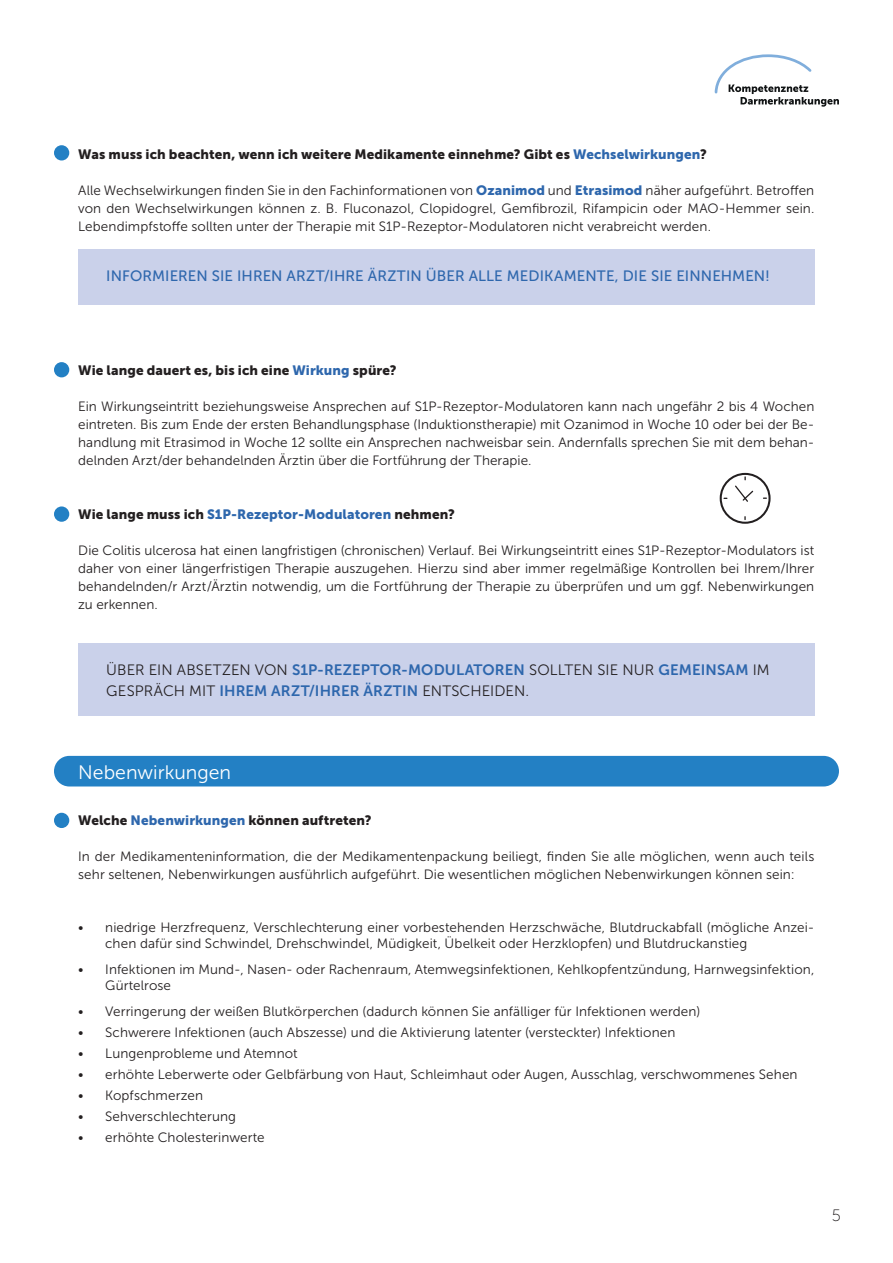
<style>
.page{position:relative;width:893px;height:1263px;background:#fff}
.page>*{position:absolute;margin:0;border:0;box-sizing:border-box;transform-origin:0 0}
.t1{font:19.5px "Museo Sans 300";color:#fff}
.t2{font:16.5px "Museo Sans 100";color:#231f20}
.t3{font:15px/21px "Museo Sans 300";letter-spacing:.01em;color:#231f20}
.t4{font:15px "Museo Sans 500";letter-spacing:.005em;color:#2e67ad}
.t5{font:13.5px/18px "Museo Sans 300";letter-spacing:.005em;color:#231f20;text-align:justify}
.t6{font:13.5px "Museo Sans 900";letter-spacing:.005em;color:#231f20}
.t7{font:13.5px "Museo Sans 900";letter-spacing:.005em;color:#2e67ad}
.s1{color:#2e67ad}
.s2{font-family:"Museo Sans 900";color:#2e67ad}
.s3{color:#231f20}
.s4{font-family:"Museo Sans 700";color:#2e67ad}
</style>
<div class="page">
<svg style="left:714px;top:54px;width:125px;height:53px"></svg>
<div style="left:54px;top:145px;width:15px;height:15px;background:#2380c4;border-radius:50%"></div>
<div style="left:78px;top:250px;width:736px;height:55px;background:#cad1ea"></div>
<div style="left:54px;top:362px;width:15px;height:15px;background:#2380c4;border-radius:50%"></div>
<div style="left:54px;top:506px;width:15px;height:16px;background:#2380c4;border-radius:50%"></div>
<div style="left:78px;top:643px;width:736px;height:73px;background:#cad1ea"></div>
<div style="left:54px;top:756px;width:785px;height:30px;background:#2380c4;border-radius:15px"></div>
<div style="left:54px;top:813px;width:15px;height:15px;background:#2380c4;border-radius:50%"></div>
<div style="left:720px;top:473px;width:51px;height:51px;border:2px solid #231f20;border-radius:50%"></div>
<svg style="left:734px;top:477px;width:20px;height:25px"></svg>
<p class="t6" style="left:78px;top:146px;width:630px">Was muss ich beachten, wenn ich weitere Medikamente einnehme? Gibt es <span class="s1">Wechselwirkungen</span>?</p>
<p class="t5" style="left:78px;top:181px;width:738px">Alle Wechselwirkungen finden Sie in den Fachinformationen von <span class="s2">Ozanimod</span> und <span class="s2">Etrasimod</span> näher aufgeführt. Betroffen von den Wechselwirkungen können z. B. Fluconazol, Clopidogrel, Gemfibrozil, Rifampicin oder MAO-Hemmer sein.<br>Lebendimpfstoffe sollten unter der Therapie mit S1P-Rezeptor-Modulatoren nicht verabreicht werden.</p>
<p class="t4" style="left:106px;top:268px;width:665px">INFORMIEREN SIE IHREN ARZT/IHRE ÄRZTIN ÜBER ALLE MEDIKAMENTE, DIE SIE EINNEHMEN!</p>
<p class="t6" style="left:78px;top:362px;width:320px">Wie lange dauert es, bis ich eine <span class="s1">Wirkung</span> spüre?</p>
<p class="t5" style="left:78px;top:397px;width:738px">Ein Wirkungseintritt beziehungsweise Ansprechen auf S1P-Rezeptor-Modulatoren kann nach ungefähr 2 bis 4 Wochen eintreten. Bis zum Ende der ersten Behandlungsphase (Induktionstherapie) mit Ozanimod in Woche 10 oder bei der Be&shy;handlung mit Etrasimod in Woche 12 sollte ein Ansprechen nachweisbar sein. Andernfalls sprechen Sie mit dem behan&shy;delnden Arzt/der behandelnden Ärztin über die Fortführung der Therapie.</p>
<p class="t7" style="left:78px;top:506px;width:378px"><span class="s3">Wie lange muss ich</span> S1P-Rezeptor-Modulatoren <span class="s3">nehmen?</span></p>
<p class="t5" style="left:78px;top:541px;width:738px">Die Colitis ulcerosa hat einen langfristigen (chronischen) Verlauf. Bei Wirkungseintritt eines S1P-Rezeptor-Modulators ist daher von einer längerfristigen Therapie auszugehen. Hierzu sind aber immer regelmäßige Kontrollen bei Ihrem/Ihrer behandelnden/r Arzt/Ärztin notwendig, um die Fortführung der Therapie zu überprüfen und um ggf. Nebenwirkungen zu erkennen.</p>
<p class="t3" style="left:106px;top:659px;width:665px">ÜBER EIN ABSETZEN VON <span class="s4">S1P-REZEPTOR-MODULATOREN</span> SOLLTEN SIE NUR <span class="s4">GEMEINSAM</span> IM<br>GESPRÄCH MIT <span class="s4">IHREM ARZT/IHRER ÄRZTIN</span> ENTSCHEIDEN.</p>
<h1 class="t1" style="left:78px;top:761px;width:154px">Nebenwirkungen</h1>
<p class="t6" style="left:78px;top:812px;width:295px">Welche <span class="s1">Nebenwirkungen</span> können auftreten?</p>
<p class="t5" style="left:78px;top:847px;width:738px">In der Medikamenteninformation, die der Medikamentenpackung beiliegt, finden Sie alle möglichen, wenn auch teils sehr seltenen, Nebenwirkungen ausführlich aufgeführt. Die wesentlichen möglichen Nebenwirkungen können sein:</p>
<p class="t5" style="left:105px;top:919px;width:711px;line-height:16.5px;text-indent:-27px">• niedrige Herzfrequenz, Verschlechterung einer vorbestehenden Herzschwäche, Blutdruckabfall (mögliche Anzei&shy;chen dafür sind Schwindel, Drehschwindel, Müdigkeit, Übelkeit oder Herzklopfen) und Blutdruckanstieg</p>
<p class="t5" style="left:105px;top:961px;width:711px;line-height:16.5px;text-indent:-27px">• Infektionen im Mund-, Nasen- oder Rachenraum, Atemwegsinfektionen, Kehlkopfentzündung, Harnwegsinfektion,<br>Gürtelrose</p>
<p class="t5" style="left:78px;top:1002px;width:624px">• Verringerung der weißen Blutkörperchen (dadurch können Sie anfälliger für Infektionen werden)</p>
<p class="t5" style="left:78px;top:1023px;width:599px">• Schwerere Infektionen (auch Abszesse) und die Aktivierung latenter (versteckter) Infektionen</p>
<p class="t5" style="left:78px;top:1044px;width:221px">• Lungenprobleme und Atemnot</p>
<p class="t5" style="left:78px;top:1065px;width:721px">• erhöhte Leberwerte oder Gelbfärbung von Haut, Schleimhaut oder Augen, Ausschlag, verschwommenes Sehen</p>
<p class="t5" style="left:78px;top:1086px;width:126px">• Kopfschmerzen</p>
<p class="t5" style="left:78px;top:1107px;width:159px">• Sehverschlechterung</p>
<p class="t5" style="left:78px;top:1128px;width:188px">• erhöhte Cholesterinwerte</p>
<p class="t2" style="left:832px;top:1207px;width:11px">5</p>
</div>
